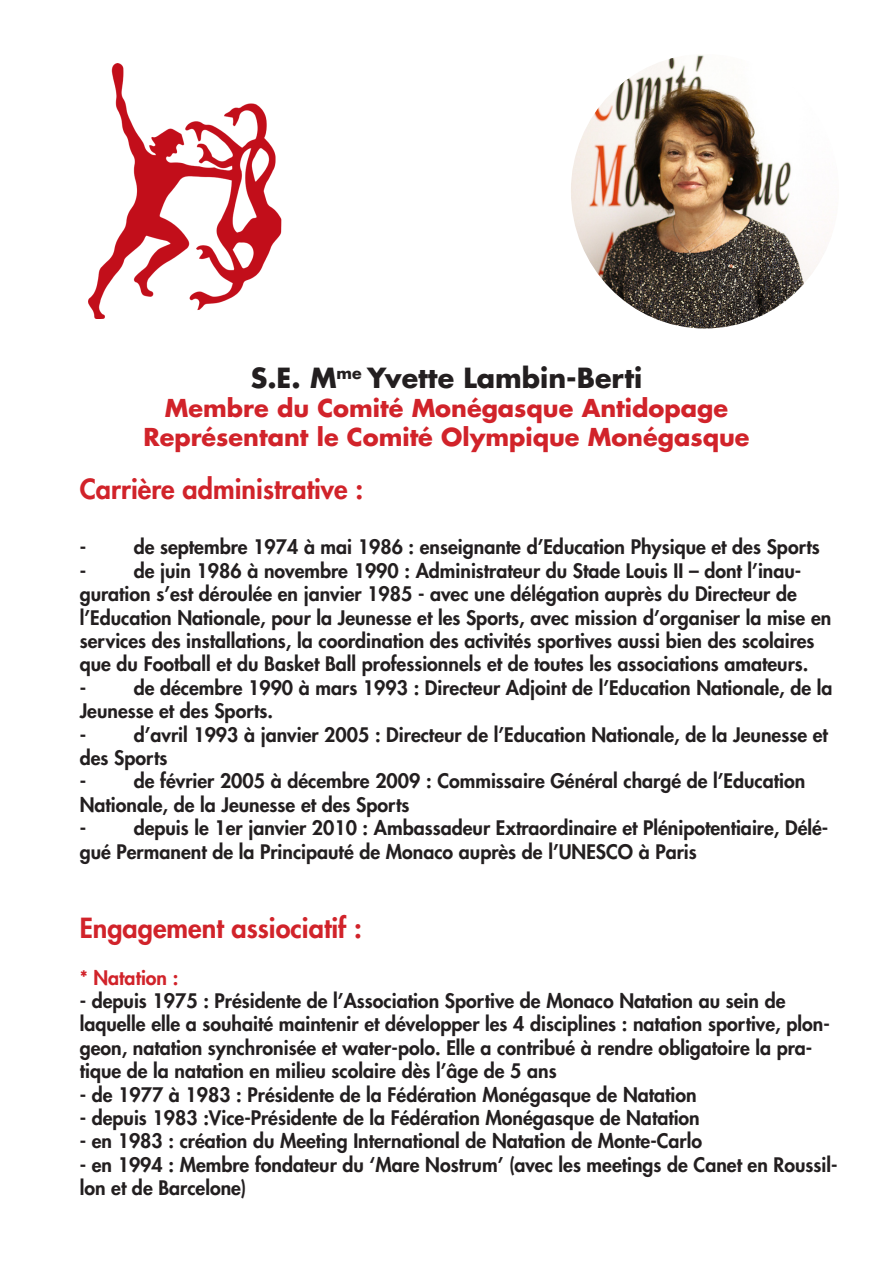
<style>
.page{position:relative;width:893px;height:1263px;background:#fff}
.page>*{position:absolute;margin:0;border:0;box-sizing:border-box;transform-origin:0 0}
.t1{font:800 27px "Futura Std";color:#d1232a}
.t2{font:700 27px "Futura LT";color:#231f20}
.t3{font:700 24px "Futura LT";color:#d1232a}
.t4{font:800 19.5px/23.4px "Futura Std";color:#231f20}
.t5{font:800 19.5px "Futura Std";color:#d1232a}
</style>
<div class="page">
<img style="left:88px;top:64px;width:194px;height:255px">
<img style="left:571px;top:55px;width:256px;height:273px">
<p class="t2" style="left:251px;top:360px;width:393px">S.E. M<sup>me</sup> Yvette Lambin-Berti</p>
<p class="t3" style="left:165px;top:392px;width:565px">Membre du Comité Monégasque Antidopage</p>
<p class="t3" style="left:143px;top:421px;width:608px">Représentant le Comité Olympique Monégasque</p>
<p class="t1" style="left:80px;top:471px;width:285px">Carrière administrative :</p>
<p class="t4" style="left:80px;top:535px;width:8px">-</p>
<p class="t4" style="left:134px;top:535px;width:688px">de septembre 1974 à mai 1986 : enseignante d’Education Physique et des Sports</p>
<p class="t4" style="left:80px;top:559px;width:8px">-</p>
<p class="t4" style="left:80px;top:559px;width:753px;text-indent:54px">de juin 1986 à novembre 1990 : Administrateur du Stade Louis II – dont l’inau&shy;guration s’est déroulée en janvier 1985 - avec une délégation auprès du Directeur de l’Education Nationale, pour la Jeunesse et les Sports, avec mission d’organiser la mise en services des installations, la coordination des activités sportives aussi bien des scolaires que du Football et du Basket Ball professionnels et de toutes les associations amateurs.</p>
<p class="t4" style="left:80px;top:676px;width:8px">-</p>
<p class="t4" style="left:80px;top:676px;width:754px;text-indent:54px">de décembre 1990 à mars 1993 : Directeur Adjoint de l’Education Nationale, de la<br>Jeunesse et des Sports.</p>
<p class="t4" style="left:80px;top:723px;width:8px">-</p>
<p class="t4" style="left:80px;top:723px;width:750px;text-indent:54px">d’avril 1993 à janvier 2005 : Directeur de l’Education Nationale, de la Jeunesse et des Sports</p>
<p class="t4" style="left:80px;top:769px;width:8px">-</p>
<p class="t4" style="left:80px;top:769px;width:727px;text-indent:54px">de février 2005 à décembre 2009 : Commissaire Général chargé de l’Education<br>Nationale, de la Jeunesse et des Sports</p>
<p class="t4" style="left:80px;top:816px;width:8px">-</p>
<p class="t4" style="left:80px;top:816px;width:750px;text-indent:54px">depuis le 1er janvier 2010 : Ambassadeur Extraordinaire et Plénipotentiaire, Délé&shy;gué Permanent de la Principauté de Monaco auprès de l’UNESCO à Paris</p>
<p class="t1" style="left:80px;top:911px;width:284px">Engagement assiociatif :</p>
<p class="t5" style="left:80px;top:965px;width:100px">* Natation :</p>
<p class="t4" style="left:80px;top:989px;width:752px">- depuis 1975 : Présidente de l’Association Sportive de Monaco Natation au sein de laquelle elle a souhaité maintenir et développer les 4 disciplines : natation sportive, plon&shy;geon, natation synchronisée et water-polo. Elle a contribué à rendre obligatoire la pra&shy;tique de la natation en milieu scolaire dès l’âge de 5 ans</p>
<p class="t4" style="left:80px;top:1083px;width:618px">- de 1977 à 1983 : Présidente de la Fédération Monégasque de Natation</p>
<p class="t4" style="left:80px;top:1106px;width:622px">- depuis 1983 :Vice-Présidente de la Fédération Monégasque de Natation</p>
<p class="t4" style="left:80px;top:1129px;width:624px">- en 1983 : création du Meeting International de Natation de Monte-Carlo</p>
<p class="t4" style="left:80px;top:1153px;width:759px">- en 1994 : Membre fondateur du ‘Mare Nostrum’ (avec les meetings de Canet en Roussil&shy;lon et de Barcelone)</p>
</div>
